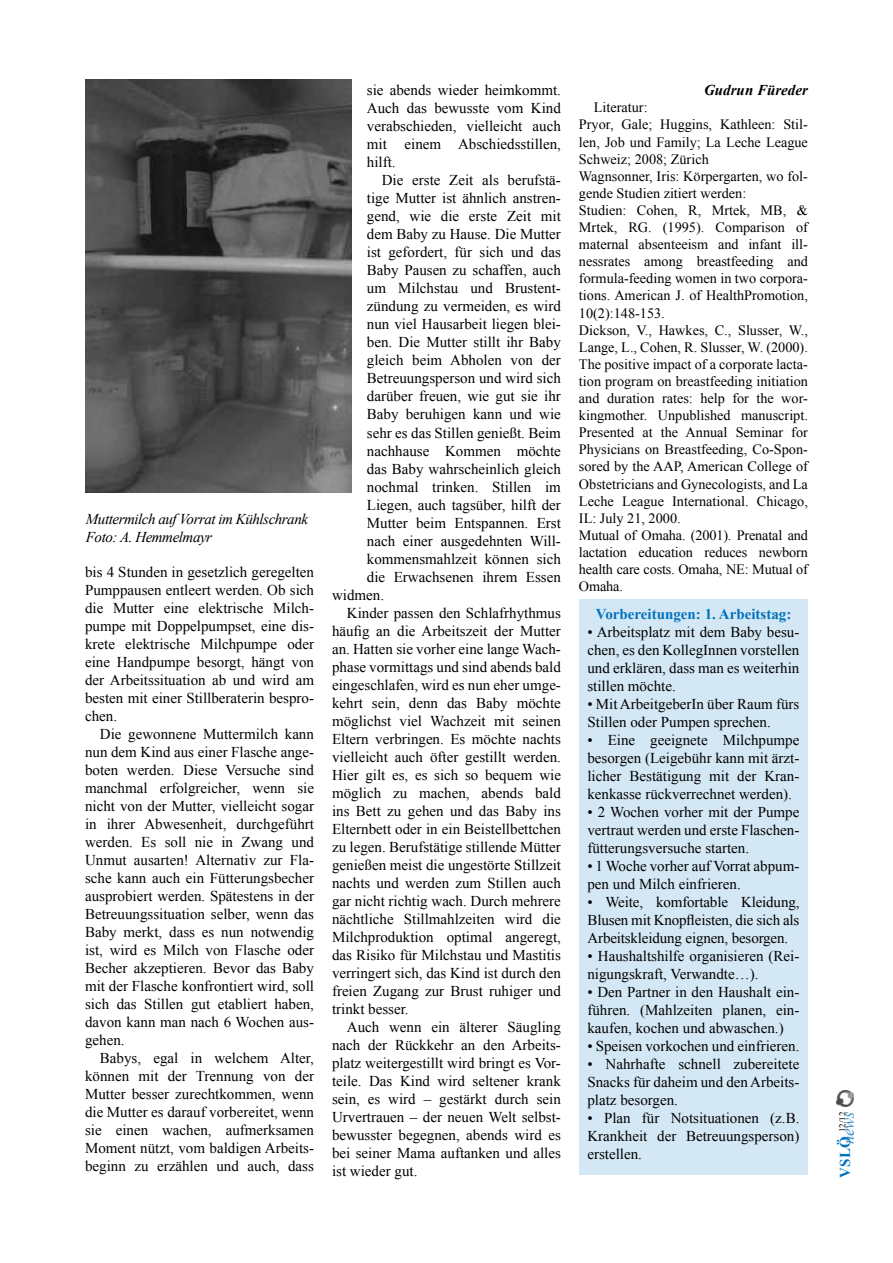
<style>
.page{position:relative;width:893px;height:1263px;background:#fff}
.page>*{position:absolute;margin:0;border:0;box-sizing:border-box;transform-origin:0 0}
.t1{font:15px/18px "Times New Roman";color:#000;text-align:justify}
.t2{font:italic 15px/18px "Times New Roman";letter-spacing:-.03em;color:#000}
.t3{font:700 15px "Times New Roman";color:#0072bc}
.t4{font:italic 700 15px "Times New Roman";color:#000}
.t5{font:14.25px/17.1px "Times New Roman";color:#000}
.t6{font:9px "Times New Roman";color:#000}
.s1{font-weight:400;font-style:italic;font-size:16.5px;color:#338ec9}
</style>
<div class="page">
<img style="left:837px;top:1090px;width:16px;height:16px">
<div style="left:579px;top:600px;width:229px;height:575px;background:#d4e7f4"></div>
<img style="left:85px;top:80px;width:267px;height:412px">
<p class="t2" style="left:86px;top:510px;width:224px">Muttermilch auf Vorrat im Kühlschrank<br>Foto: A. Hemmelmayr</p>
<p class="t1" style="left:85px;top:563px;width:230px">bis 4 Stunden in gesetzlich geregelten Pumppausen entleert werden. Ob sich die Mutter eine elektrische Milch&shy;pumpe mit Doppelpumpset, eine dis&shy;krete elektrische Milchpumpe oder eine Handpumpe besorgt, hängt von der Arbeitssituation ab und wird am besten mit einer Stillberaterin bespro&shy;chen.</p>
<p class="t1" style="left:85px;top:725px;width:230px;text-indent:15px">Die gewonnene Muttermilch kann nun dem Kind aus einer Flasche ange&shy;boten werden. Diese Versuche sind manchmal erfolgreicher, wenn sie nicht von der Mutter, vielleicht sogar in ihrer Abwesenheit, durchgeführt werden. Es soll nie in Zwang und Unmut ausarten! Alternativ zur Fla&shy;sche kann auch ein Fütterungsbecher ausprobiert werden. Spätestens in der Betreuungssituation selber, wenn das Baby merkt, dass es nun notwendig ist, wird es Milch von Flasche oder Becher akzeptieren. Bevor das Baby mit der Flasche konfrontiert wird, soll sich das Stillen gut etabliert haben, davon kann man nach 6 Wochen aus&shy;gehen.</p>
<p class="t1" style="left:85px;top:1049px;width:230px;text-indent:15px">Babys, egal in welchem Alter, können mit der Trennung von der Mutter besser zurechtkommen, wenn die Mutter es darauf vorbereitet, wenn sie einen wachen, aufmerksamen Moment nützt, vom baldigen Arbeits&shy;beginn zu erzählen und auch, dass</p>
<p class="t1" style="left:367px;top:81px;width:196px">sie abends wieder heimkommt.<br>Auch das bewusste vom Kind verabschieden, vielleicht auch mit einem Abschiedsstillen, hilft.</p>
<p class="t1" style="left:382px;top:171px;width:181px">Die erste Zeit als berufstä-</p>
<p class="t1" style="left:367px;top:189px;width:196px">tige Mutter ist ähnlich anstren-</p>
<p class="t1" style="left:367px;top:207px;width:196px">gend, wie die erste Zeit mit</p>
<p class="t1" style="left:367px;top:225px;width:196px">dem Baby zu Hause. Die Mutter</p>
<p class="t1" style="left:367px;top:243px;width:196px">ist gefordert, für sich und das</p>
<p class="t1" style="left:367px;top:261px;width:196px">Baby Pausen zu schaffen, auch</p>
<p class="t1" style="left:367px;top:279px;width:196px">um Milchstau und Brustent-</p>
<p class="t1" style="left:367px;top:297px;width:196px">zündung zu vermeiden, es wird</p>
<p class="t1" style="left:367px;top:315px;width:196px">nun viel Hausarbeit liegen blei-</p>
<p class="t1" style="left:367px;top:333px;width:196px">ben. Die Mutter stillt ihr Baby</p>
<p class="t1" style="left:367px;top:351px;width:196px">gleich beim Abholen von der</p>
<p class="t1" style="left:367px;top:369px;width:196px">Betreuungsperson und wird sich</p>
<p class="t1" style="left:367px;top:387px;width:196px">darüber freuen, wie gut sie ihr</p>
<p class="t1" style="left:367px;top:405px;width:196px">Baby beruhigen kann und wie</p>
<p class="t1" style="left:367px;top:423px;width:196px">sehr es das Stillen genießt. Beim</p>
<p class="t1" style="left:367px;top:441px;width:196px">nachhause Kommen möchte</p>
<p class="t1" style="left:367px;top:459px;width:196px">das Baby wahrscheinlich gleich</p>
<p class="t1" style="left:367px;top:477px;width:196px">nochmal trinken. Stillen im</p>
<p class="t1" style="left:367px;top:495px;width:196px">Liegen, auch tagsüber, hilft der</p>
<p class="t1" style="left:367px;top:513px;width:196px">Mutter beim Entspannen. Erst</p>
<p class="t1" style="left:367px;top:531px;width:196px">nach einer ausgedehnten Will-</p>
<p class="t1" style="left:367px;top:549px;width:196px">kommensmahlzeit können sich</p>
<p class="t1" style="left:367px;top:567px;width:196px">die Erwachsenen ihrem Essen</p>
<p class="t1" style="left:332px;top:585px;width:54px">widmen.</p>
<p class="t1" style="left:347px;top:603px;width:216px">Kinder passen den Schlafrhythmus</p>
<p class="t1" style="left:332px;top:621px;width:230px">häufig an die Arbeitszeit der Mutter</p>
<p class="t1" style="left:332px;top:639px;width:230px">an. Hatten sie vorher eine lange Wach-</p>
<p class="t1" style="left:332px;top:657px;width:230px">phase vormittags und sind abends bald</p>
<p class="t1" style="left:332px;top:675px;width:230px">eingeschlafen, wird es nun eher umge-</p>
<p class="t1" style="left:332px;top:693px;width:230px">kehrt sein, denn das Baby möchte</p>
<p class="t1" style="left:332px;top:711px;width:230px">möglichst viel Wachzeit mit seinen</p>
<p class="t1" style="left:332px;top:729px;width:230px">Eltern verbringen. Es möchte nachts</p>
<p class="t1" style="left:332px;top:747px;width:230px">vielleicht auch öfter gestillt werden.</p>
<p class="t1" style="left:332px;top:765px;width:230px">Hier gilt es, es sich so bequem wie</p>
<p class="t1" style="left:332px;top:783px;width:230px">möglich zu machen, abends bald</p>
<p class="t1" style="left:332px;top:801px;width:230px">ins Bett zu gehen und das Baby ins</p>
<p class="t1" style="left:332px;top:819px;width:230px">Elternbett oder in ein Beistellbettchen</p>
<p class="t1" style="left:332px;top:837px;width:230px">zu legen. Berufstätige stillende Mütter</p>
<p class="t1" style="left:332px;top:855px;width:230px">genießen meist die ungestörte Stillzeit</p>
<p class="t1" style="left:332px;top:873px;width:230px">nachts und werden zum Stillen auch</p>
<p class="t1" style="left:332px;top:891px;width:230px">gar nicht richtig wach. Durch mehrere</p>
<p class="t1" style="left:332px;top:909px;width:230px">nächtliche Stillmahlzeiten wird die</p>
<p class="t1" style="left:332px;top:927px;width:230px">Milchproduktion optimal angeregt,</p>
<p class="t1" style="left:332px;top:945px;width:230px">das Risiko für Milchstau und Mastitis</p>
<p class="t1" style="left:332px;top:963px;width:230px">verringert sich, das Kind ist durch den</p>
<p class="t1" style="left:332px;top:981px;width:230px">freien Zugang zur Brust ruhiger und</p>
<p class="t1" style="left:332px;top:999px;width:78px">trinkt besser.</p>
<p class="t1" style="left:347px;top:1017px;width:216px">Auch wenn ein älterer Säugling</p>
<p class="t1" style="left:332px;top:1035px;width:230px">nach der Rückkehr an den Arbeits-</p>
<p class="t1" style="left:332px;top:1053px;width:230px">platz weitergestillt wird bringt es Vor-</p>
<p class="t1" style="left:332px;top:1071px;width:230px">teile. Das Kind wird seltener krank</p>
<p class="t1" style="left:332px;top:1089px;width:230px">sein, es wird – gestärkt durch sein</p>
<p class="t1" style="left:332px;top:1107px;width:230px">Urvertrauen – der neuen Welt selbst-</p>
<p class="t1" style="left:332px;top:1125px;width:230px">bewusster begegnen, abends wird es</p>
<p class="t1" style="left:332px;top:1143px;width:230px">bei seiner Mama auftanken und alles</p>
<p class="t1" style="left:332px;top:1161px;width:87px">ist wieder gut.</p>
<p class="t4" style="left:704px;top:80px;width:105px">Gudrun Füreder</p>
<p class="t5" style="left:579px;top:99px;width:230px;text-indent:15px">Literatur:<br>Pryor, Gale; Huggins, Kathleen: Stil&shy;len, Job und Family; La Leche League Schweiz; 2008; Zürich<br>Wagnsonner, Iris: Körpergarten, wo fol&shy;gende Studien zitiert werden:<br>Studien: Cohen, R, Mrtek, MB, &amp; Mrtek, RG. (1995). Comparison of maternal absenteeism and infant ill&shy;nessrates among breastfeeding and formula-feeding women in two corpora&shy;tions. American J. of HealthPromotion, 10(2):148-153.<br>Dickson, V., Hawkes, C., Slusser, W., Lange, L., Cohen, R. Slusser, W. (2000).<br>The positive impact of a corporate lacta&shy;tion program on breastfeeding initiation and duration rates: help for the wor&shy;kingmother. Unpublished manuscript.<br>Presented at the Annual Seminar for Physicians on Breastfeeding, Co-Spon&shy;sored by the AAP, American College of Obstetricians and Gynecologists, and La Leche League International. Chicago, IL: July 21, 2000.<br>Mutual of Omaha. (2001). Prenatal and lactation education reduces newborn health care costs. Omaha, NE: Mutual of Omaha.</p>
<p class="t3" style="left:596px;top:603px;width:197px">Vorbereitungen: 1. Arbeitstag:</p>
<p class="t1" style="left:587px;top:622px;width:213px">• Arbeitsplatz mit dem Baby besu&shy;chen, es den KollegInnen vorstellen und erklären, dass man es weiterhin stillen möchte.</p>
<p class="t1" style="left:587px;top:694px;width:213px">• Mit ArbeitgeberIn über Raum fürs<br>Stillen oder Pumpen sprechen.</p>
<p class="t1" style="left:587px;top:730px;width:213px">• Eine geeignete Milchpumpe besorgen (Leigebühr kann mit ärzt&shy;licher Bestätigung mit der Kran&shy;kenkasse rückverrechnet werden).</p>
<p class="t1" style="left:587px;top:802px;width:213px">• 2 Wochen vorher mit der Pumpe vertraut werden und erste Flaschen&shy;fütterungsversuche starten.</p>
<p class="t1" style="left:587px;top:856px;width:213px">• 1 Woche vorher auf Vorrat abpum&shy;pen und Milch einfrieren.</p>
<p class="t1" style="left:587px;top:892px;width:213px">• Weite, komfortable Kleidung, Blusen mit Knopfleisten, die sich als Arbeitskleidung eignen, besorgen.</p>
<p class="t1" style="left:587px;top:946px;width:213px">• Haushaltshilfe organisieren (Rei&shy;nigungskraft, Verwandte…).</p>
<p class="t1" style="left:587px;top:982px;width:213px">• Den Partner in den Haushalt ein&shy;führen. (Mahlzeiten planen, ein&shy;kaufen, kochen und abwaschen.)</p>
<p class="t1" style="left:587px;top:1036px;width:213px">• Speisen vorkochen und einfrieren.</p>
<p class="t1" style="left:587px;top:1054px;width:213px">• Nahrhafte schnell zubereitete Snacks für daheim und den Arbeits&shy;platz besorgen.</p>
<p class="t1" style="left:587px;top:1108px;width:213px">• Plan für Notsituationen (z.B.<br>Krankheit der Betreuungsperson) erstellen.</p>
<p class="t3" style="left:835px;top:1177px;width:68px;rotate:-90deg">VSLÖ<span class="s1">news</span></p>
<p class="t6" style="left:836px;top:1132px;width:22px;rotate:-90deg">12/12</p>
</div>
